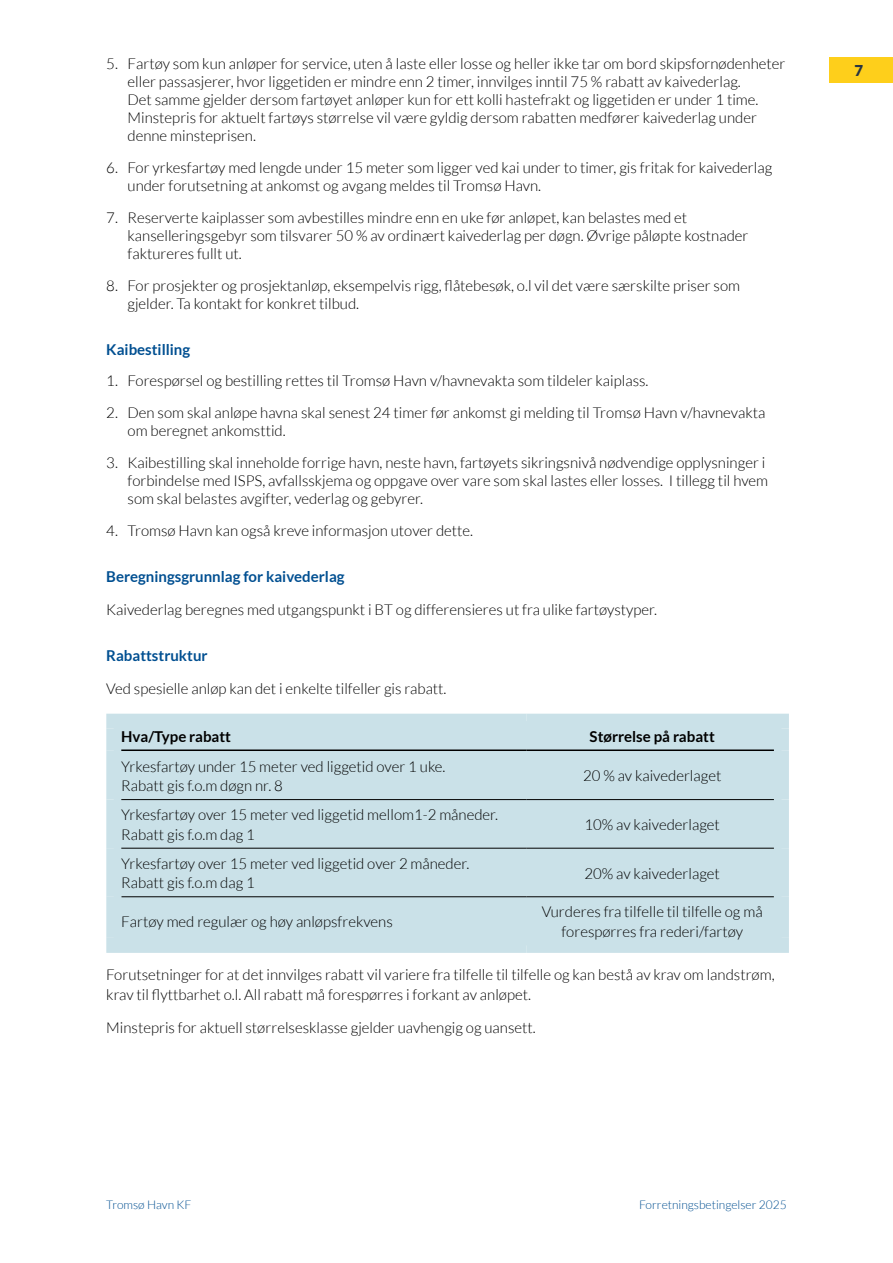
<style>
.page{position:relative;width:893px;height:1263px;background:#fff}
.page>*{position:absolute;margin:0;border:0;box-sizing:border-box;transform-origin:0 0}
.t1{font:300 15px/18px "Lato";color:#000}
.t2{font:700 15px "Lato";color:#004f91}
.t3{font:700 15px "Lato";color:#000}
.t4{font:900 15px "Lato";color:#283542}
.t5{font:300 12px "Lato";color:#004f91}
</style>
<div class="page">
<div style="left:829px;top:57px;width:64px;height:26px;background:#fecf1b"></div>
<div style="left:121px;top:729px;width:653px;height:209px;background:#cae1e8"></div>
<hr style="left:121px;top:896px;width:405px;height:1px;background:#000">
<hr style="left:526px;top:896px;width:248px;height:1px;background:#000">
<div style="left:106px;top:714px;width:420px;height:15px;background:#cae1e8"></div>
<div style="left:106px;top:729px;width:15px;height:21px;background:#cae1e8"></div>
<div style="left:526px;top:714px;width:263px;height:15px;background:#cae1e8"></div>
<div style="left:106px;top:750px;width:15px;height:49px;background:#cae1e8"></div>
<div style="left:106px;top:799px;width:15px;height:49px;background:#cae1e8"></div>
<div style="left:106px;top:848px;width:15px;height:49px;background:#cae1e8"></div>
<div style="left:106px;top:897px;width:15px;height:41px;background:#cae1e8"></div>
<div style="left:774px;top:729px;width:15px;height:21px;background:#cae1e8"></div>
<div style="left:774px;top:750px;width:15px;height:49px;background:#cae1e8"></div>
<div style="left:774px;top:799px;width:15px;height:49px;background:#cae1e8"></div>
<div style="left:774px;top:848px;width:15px;height:49px;background:#cae1e8"></div>
<div style="left:774px;top:897px;width:15px;height:41px;background:#cae1e8"></div>
<hr style="left:121px;top:749px;width:405px;height:2px;background:#000">
<hr style="left:526px;top:749px;width:248px;height:2px;background:#000">
<hr style="left:121px;top:799px;width:405px;height:1px;background:#000">
<hr style="left:526px;top:799px;width:248px;height:1px;background:#000">
<hr style="left:121px;top:848px;width:405px;height:1px;background:#000">
<hr style="left:526px;top:848px;width:248px;height:1px;background:#000">
<div style="left:106px;top:938px;width:420px;height:15px;background:#cae1e8"></div>
<div style="left:526px;top:938px;width:263px;height:15px;background:#cae1e8"></div>
<p class="t1" style="left:128px;top:55px;width:659px;text-indent:-21px">5. Fartøy som kun anløper for service, uten å laste eller losse og heller ikke tar om bord skipsfornødenheter eller passasjerer, hvor liggetiden er mindre enn 2 timer, innvilges inntil 75 % rabatt av kaivederlag.<br>Det samme gjelder dersom fartøyet anløper kun for ett kolli hastefrakt og liggetiden er under 1 time.<br>Minstepris for aktuelt fartøys størrelse vil være gyldig dersom rabatten medfører kaivederlag under denne minsteprisen.</p>
<p class="t1" style="left:128px;top:159px;width:646px;text-indent:-21px">6. For yrkesfartøy med lengde under 15 meter som ligger ved kai under to timer, gis fritak for kaivederlag under forutsetning at ankomst og avgang meldes til Tromsø Havn.</p>
<p class="t1" style="left:128px;top:209px;width:622px;text-indent:-21px">7. Reserverte kaiplasser som avbestilles mindre enn en uke før anløpet, kan belastes med et kanselleringsgebyr som tilsvarer 50 % av ordinært kaivederlag per døgn. Øvrige påløpte kostnader faktureres fullt ut.</p>
<p class="t1" style="left:128px;top:277px;width:614px;text-indent:-21px">8. For prosjekter og prosjektanløp, eksempelvis rigg, flåtebesøk, o.l vil det være særskilte priser som gjelder. Ta kontakt for konkret tilbud.</p>
<p class="t2" style="left:106px;top:341px;width:85px">Kaibestilling</p>
<p class="t1" style="left:106px;top:372px;width:544px">1. Forespørsel og bestilling rettes til Tromsø Havn v/havnevakta som tildeler kaiplass.</p>
<p class="t1" style="left:128px;top:404px;width:639px;text-indent:-21px">2. Den som skal anløpe havna skal senest 24 timer før ankomst gi melding til Tromsø Havn v/havnevakta om beregnet ankomsttid.</p>
<p class="t1" style="left:128px;top:454px;width:642px;text-indent:-21px">3. Kaibestilling skal inneholde forrige havn, neste havn, fartøyets sikringsnivå nødvendige opplysninger i forbindelse med ISPS, avfallsskjema og oppgave over vare som skal lastes eller losses. I tillegg til hvem som skal belastes avgifter, vederlag og gebyrer.</p>
<p class="t1" style="left:106px;top:522px;width:368px">4. Tromsø Havn kan også kreve informasjon utover dette.</p>
<p class="t2" style="left:106px;top:567px;width:240px">Beregningsgrunnlag for kaivederlag</p>
<p class="t1" style="left:106px;top:600px;width:552px">Kaivederlag beregnes med utgangspunkt i BT og differensieres ut fra ulike fartøystyper.</p>
<p class="t2" style="left:106px;top:646px;width:103px">Rabattstruktur</p>
<p class="t1" style="left:106px;top:679px;width:342px">Ved spesielle anløp kan det i enkelte tilfeller gis rabatt.</p>
<p class="t3" style="left:121px;top:728px;width:111px">Hva/Type rabatt</p>
<p class="t3" style="left:590px;top:728px;width:127px">Størrelse på rabatt</p>
<p class="t1" style="left:121px;top:756px;width:326px;line-height:19.5px">Yrkesfartøy under 15 meter ved liggetid over 1 uke.<br>Rabatt gis f.o.m døgn nr. 8</p>
<p class="t1" style="left:583px;top:767px;width:140px">20 % av kaivederlaget</p>
<p class="t1" style="left:121px;top:805px;width:378px;line-height:19.5px">Yrkesfartøy over 15 meter ved liggetid mellom1-2 måneder.<br>Rabatt gis f.o.m dag 1</p>
<p class="t1" style="left:584px;top:816px;width:137px">10% av kaivederlaget</p>
<p class="t1" style="left:121px;top:854px;width:350px;line-height:19.5px">Yrkesfartøy over 15 meter ved liggetid over 2 måneder.<br>Rabatt gis f.o.m dag 1</p>
<p class="t1" style="left:584px;top:864px;width:137px">20% av kaivederlaget</p>
<p class="t1" style="left:121px;top:913px;width:273px">Fartøy med regulær og høy anløpsfrekvens</p>
<p class="t1" style="left:542px;top:902px;width:222px;line-height:19.5px;text-align:center">Vurderes fra tilfelle til tilfelle og må forespørres fra rederi/fartøy</p>
<p class="t1" style="left:106px;top:965px;width:670px;line-height:19.5px">Forutsetninger for at det innvilges rabatt vil variere fra tilfelle til tilfelle og kan bestå av krav om landstrøm, krav til flyttbarhet o.l. All rabatt må forespørres i forkant av anløpet.</p>
<p class="t1" style="left:106px;top:1019px;width:431px">Minstepris for aktuell størrelsesklasse gjelder uavhengig og uansett.</p>
<p class="t5" style="left:106px;top:1198px;width:87px">Tromsø Havn KF</p>
<p class="t5" style="left:639px;top:1198px;width:149px">Forretningsbetingelser 2025</p>
<p class="t4" style="left:854px;top:62px;width:10px">7</p>
</div>
